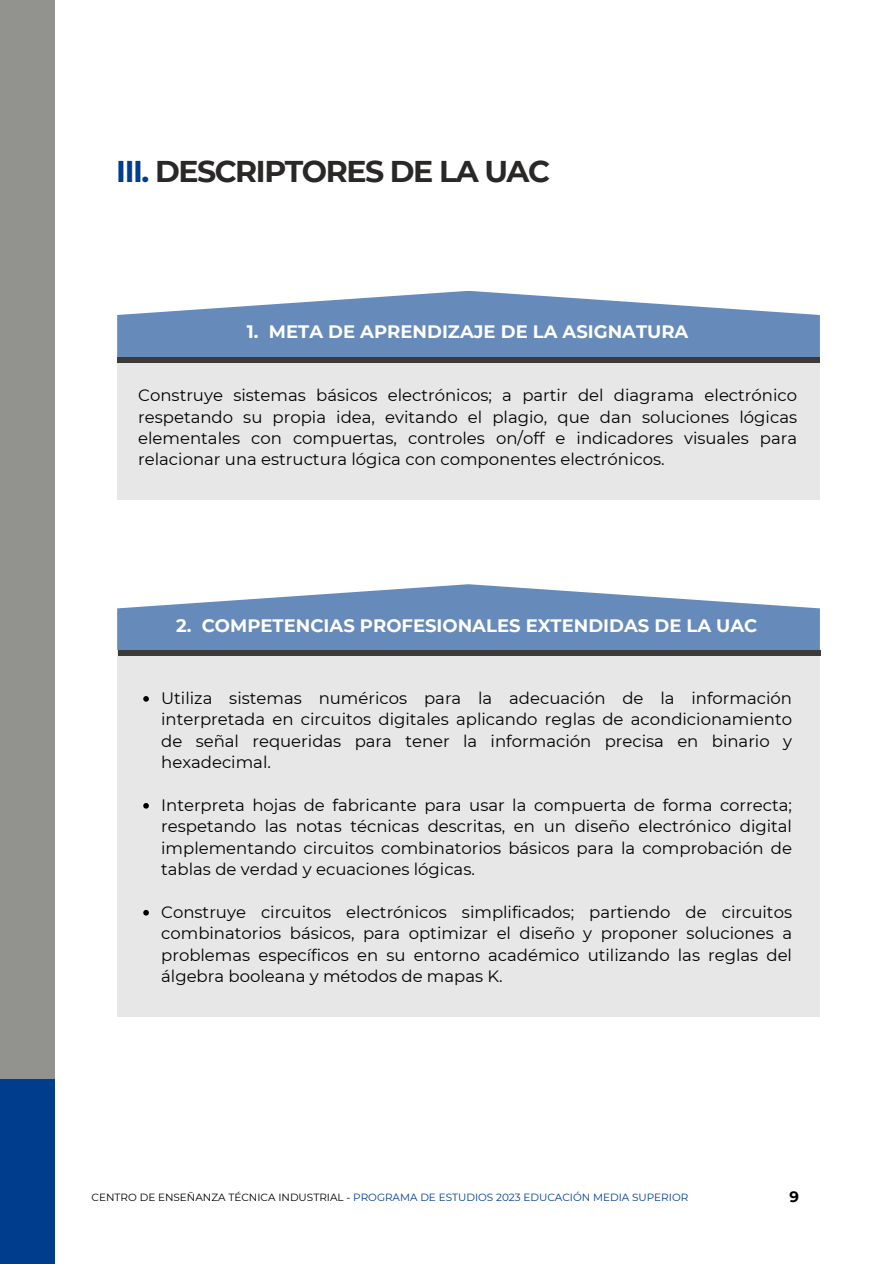
<style>
.page{position:relative;width:894px;height:1264px;background:#fff}
.page>*{position:absolute;margin:0;border:0;box-sizing:border-box;transform-origin:0 0}
.t1{font:700 30px "Montserrat";letter-spacing:-.05em;color:#2a2727}
.t2{font:700 18px "Montserrat";color:#fff}
.t3{font:16.5px/21.3px "Montserrat";color:#000;text-align:justify}
.t4{font:700 15px "Montserrat";color:#000}
.t5{font:10.5px "Montserrat";color:#013d8d}
.s1{color:#013d8d}
.s2{color:#000}
</style>
<div class="page">
<div style="left:0;top:0;width:55px;height:1078px;background:#92928e"></div>
<div style="left:0;top:1078px;width:55px;height:185px;background:#013d8d"></div>
<svg style="left:117px;top:291px;width:702px;height:66px;fill:#668aba"></svg>
<svg style="left:117px;top:584px;width:702px;height:66px;fill:#668aba"></svg>
<div style="left:117px;top:357px;width:702px;height:142px;background:#e8e7e7"></div>
<div style="left:117px;top:650px;width:702px;height:366px;background:#e8e7e7"></div>
<div style="left:117px;top:357px;width:702px;height:5px;background:#3b3b39"></div>
<div style="left:118px;top:650px;width:702px;height:6px;background:#3b3b39"></div>
<svg style="left:143px;top:696px;width:6px;height:5px"></svg>
<svg style="left:143px;top:803px;width:6px;height:5px"></svg>
<svg style="left:143px;top:909px;width:6px;height:6px"></svg>
<h1 class="t1" style="left:116px;top:153px;width:435px"><span class="s1">III.</span> DESCRIPTORES DE LA UAC</h1>
<p class="t2" style="left:247px;top:321px;width:443px">1. META DE APRENDIZAJE DE LA ASIGNATURA</p>
<h2 class="t3" style="left:138px;top:384px;width:660px">Construye sistemas básicos electrónicos; a partir del diagrama electrónico respetando su propia idea, evitando el plagio, que dan soluciones lógicas elementales con compuertas, controles on/off e indicadores visuales para relacionar una estructura lógica con componentes electrónicos.</h2>
<p class="t2" style="left:176px;top:614px;width:582px">2. COMPETENCIAS PROFESIONALES EXTENDIDAS DE LA UAC</p>
<h3 class="t3" style="left:161px;top:687px;width:632px">Utiliza sistemas numéricos para la adecuación de la información interpretada en circuitos digitales aplicando reglas de acondicionamiento de señal requeridas para tener la información precisa en binario y hexadecimal.</h3>
<h2 class="t3" style="left:161px;top:794px;width:632px">Interpreta hojas de fabricante para usar la compuerta de forma correcta; respetando las notas técnicas descritas, en un diseño electrónico digital implementando circuitos combinatorios básicos para la comprobación de tablas de verdad y ecuaciones lógicas.</h2>
<p class="t3" style="left:161px;top:901px;width:632px">Construye circuitos electrónicos simplificados; partiendo de circuitos combinatorios básicos, para optimizar el diseño y proponer soluciones a problemas específicos en su entorno académico utilizando las reglas del álgebra booleana y métodos de mapas K.</p>
<p class="t5" style="left:92px;top:1191px;width:598px"><span class="s2">CENTRO DE ENSEÑANZA TÉCNICA INDUSTRIAL -</span> PROGRAMA DE ESTUDIOS 2023 EDUCACIÓN MEDIA SUPERIOR</p>
<p class="t4" style="left:789px;top:1187px;width:11px">9</p>
</div>
